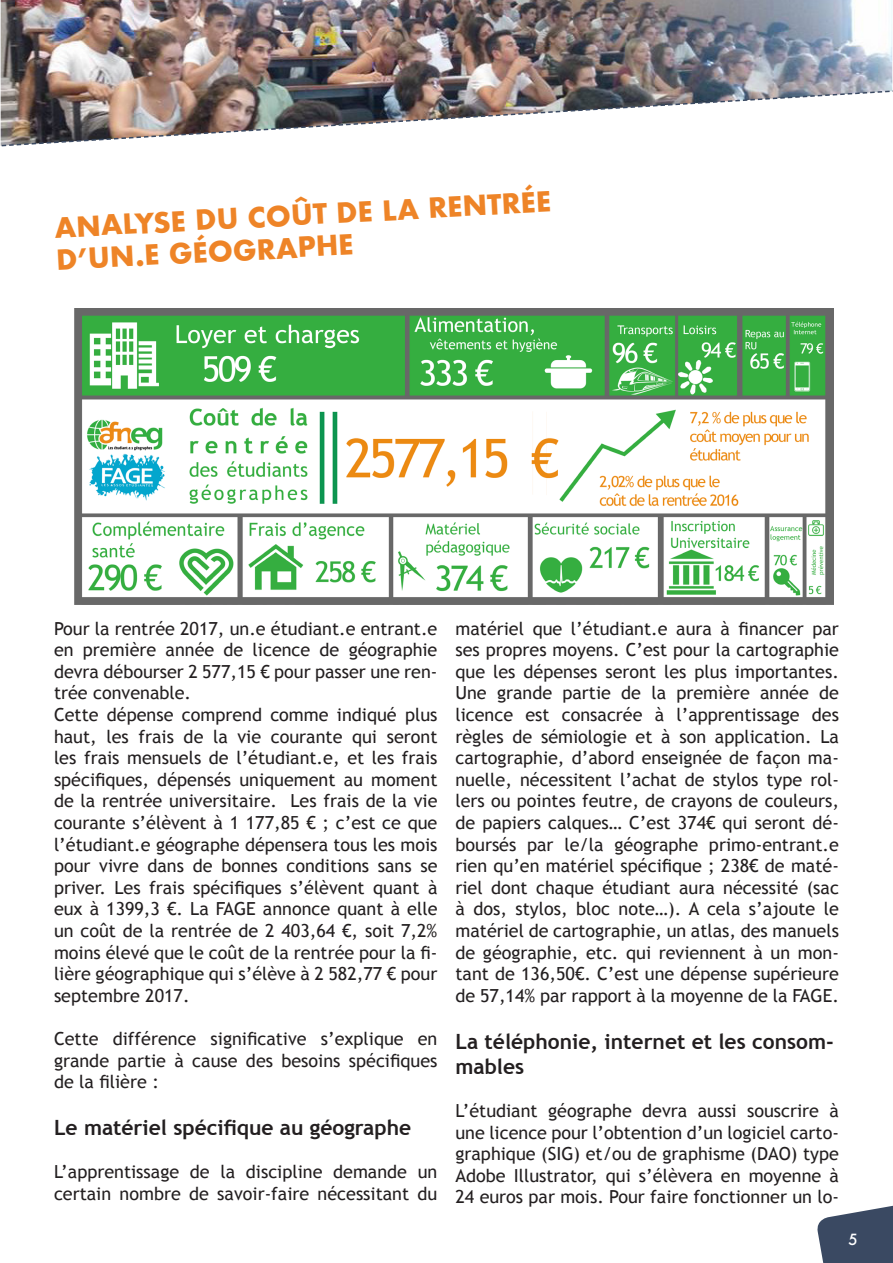
<style>
.page{position:relative;width:893px;height:1263px;background:#fff}
.page>*{position:absolute;margin:0;border:0;box-sizing:border-box;transform-origin:0 0}
._1__Titre{font:700 27px/32.4px "Futura";color:#ee8427}
._1_1_Sous-titre{font:700 21px/25.2px "Trebuchet MS";color:#231f20}
.t1{font:18px/21.6px "Trebuchet MS";color:#231f20;text-align:justify}
.t2{font:500 15px "Futura";color:#fff}
</style>
<div class="page">
<img style="left:0;top:0;width:893px;height:147px">
<svg style="left:817px;top:1205px;width:76px;height:58px;background:#59667b"></svg>
<img style="left:74px;top:308px;width:759px;height:296px">
<p class="_1__Titre" style="left:54px;top:211px;width:499px;rotate:-3deg">ANALYSE DU COÛT DE LA RENTRÉE<br>D’UN.E GÉOGRAPHE</p>
<p class="t1" style="left:54px;top:618px;width:385px">Pour la rentrée 2017, un.e étudiant.e entrant.e en première année de licence de géographie devra débourser 2 577,15 € pour passer une ren&shy;trée convenable.</p>
<p class="t1" style="left:54px;top:704px;width:385px">Cette dépense comprend comme indiqué plus haut, les frais de la vie courante qui seront les frais mensuels de l’étudiant.e, et les frais spécifiques, dépensés uniquement au moment de la rentrée universitaire. Les frais de la vie courante s’élèvent à 1 177,85 € ; c’est ce que l’étudiant.e géographe dépensera tous les mois pour vivre dans de bonnes conditions sans se priver. Les frais spécifiques s’élèvent quant à eux à 1399,3 €. La FAGE annonce quant à elle un coût de la rentrée de 2 403,64 €, soit 7,2% moins élevé que le coût de la rentrée pour la fi&shy;lière géographique qui s’élève à 2 582,77 € pour septembre 2017.</p>
<p class="t1" style="left:54px;top:1028px;width:385px">Cette différence significative s’explique en grande partie à cause des besoins spécifiques de la filière :</p>
<p class="_1_1_Sous-titre" style="left:54px;top:1115px;width:359px">Le matériel spécifique au géographe</p>
<p class="t1" style="left:54px;top:1161px;width:385px">L’apprentissage de la discipline demande un certain nombre de savoir-faire nécessitant du</p>
<p class="t1" style="left:455px;top:618px;width:385px">matériel que l’étudiant.e aura à financer par ses propres moyens. C’est pour la cartographie que les dépenses seront les plus importantes.<br>Une grande partie de la première année de licence est consacrée à l’apprentissage des règles de sémiologie et à son application. La cartographie, d’abord enseignée de façon ma&shy;nuelle, nécessitent l’achat de stylos type rol&shy;lers ou pointes feutre, de crayons de couleurs, de papiers calques… C’est 374€ qui seront dé&shy;boursés par le/la géographe primo-entrant.e rien qu’en matériel spécifique ; 238€ de maté&shy;riel dont chaque étudiant aura nécessité (sac à dos, stylos, bloc note…). A cela s’ajoute le matériel de cartographie, un atlas, des manuels de géographie, etc. qui reviennent à un mon&shy;tant de 136,50€. C’est une dépense supérieure de 57,14% par rapport à la moyenne de la FAGE.</p>
<p class="_1_1_Sous-titre" style="left:455px;top:1028px;width:380px">La téléphonie, internet et les consom&shy;mables</p>
<p class="t1" style="left:455px;top:1100px;width:385px">L’étudiant géographe devra aussi souscrire à une licence pour l’obtention d’un logiciel carto&shy;graphique (SIG) et/ou de graphisme (DAO) type Adobe Illustrator, qui s’élèvera en moyenne à 24 euros par mois. Pour faire fonctionner un lo-</p>
<p class="t2" style="left:848px;top:1229px;width:11px">5</p>
</div>
